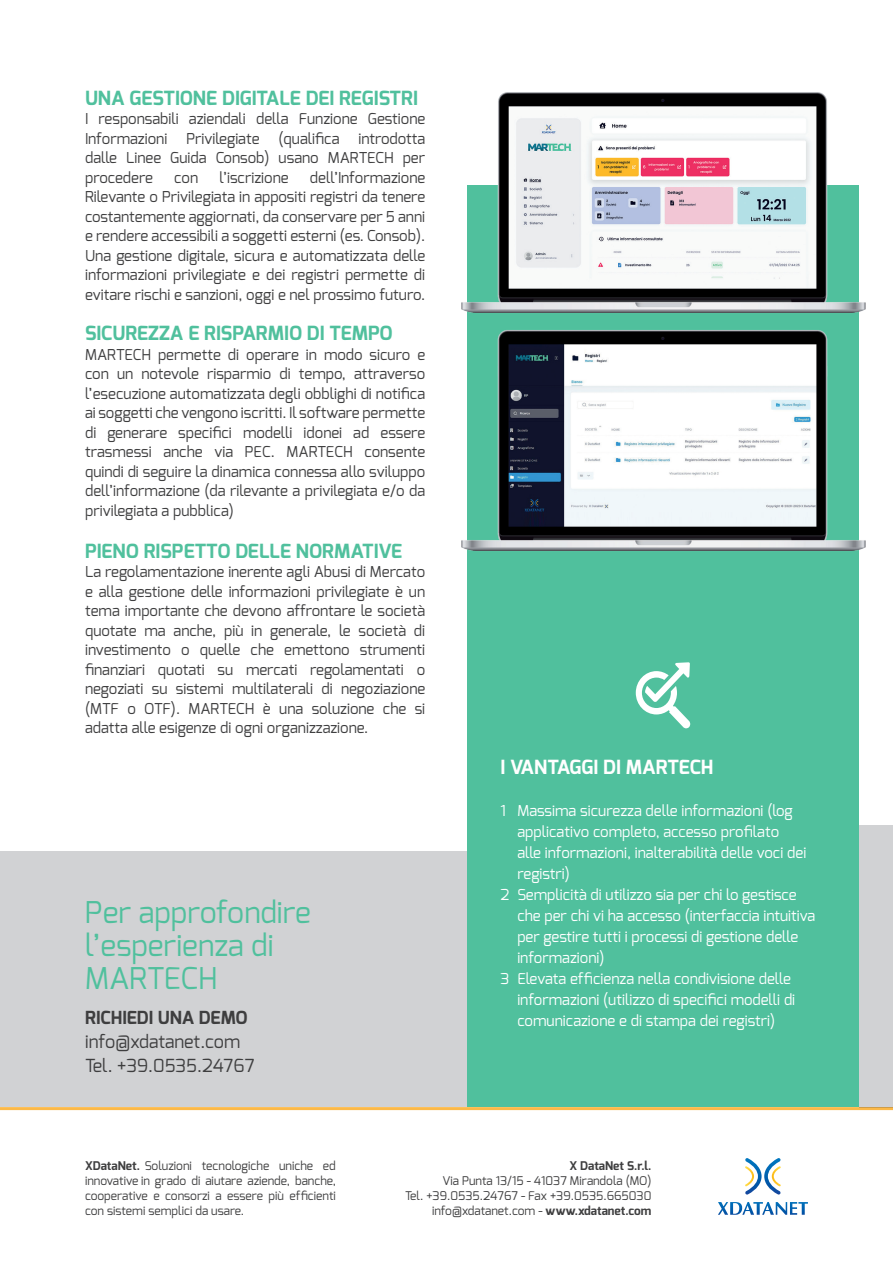
<style>
.page{position:relative;width:893px;height:1263px;background:#fff}
.page>*{position:absolute;margin:0;border:0;box-sizing:border-box;transform-origin:0 0}
.t1{font:30px/33px "Exo";color:#50c09d}
.t2{font:700 19.5px "Exo";color:#50c09d}
.t3{font:700 19.5px "Exo";color:#fff}
.t4{font:18px/24px "Exo";color:#3e3e3f}
.t5{font:700 18px "Exo";color:#3e3e3f}
.t6{font:15px/19.5px "Exo";color:#3e3e3f;text-align:justify}
.t7{font:15px "Exo";color:#fff}
.t8{font:12px/15px "Exo";color:#3e3e3f;text-align:right}
.t9{font:700 12px "Exo";color:#3e3e3f}
.s1{font-weight:700}
</style>
<div class="page">
<div style="left:0;top:851px;width:468px;height:256px;background:#d1d2d4"></div>
<div style="left:468px;top:186px;width:391px;height:921px;background:#50c09d"></div>
<svg style="left:745px;top:1158px;width:36px;height:37px"></svg>
<svg style="left:718px;top:1202px;width:90px;height:13px"></svg>
<hr style="left:0;top:1107px;width:893px;height:3px;background:#fcb948">
<img style="left:467px;top:92px;width:392px;height:204px">
<div style="left:859px;top:825px;width:34px;height:282px;background:#d1d2d4"></div>
<svg style="left:636px;top:662px;width:55px;height:67px"></svg>
<img style="left:461px;top:296px;width:405px;height:279px">
<h2 class="t2" style="left:85px;top:85px;width:334px">UNA GESTIONE DIGITALE DEI REGISTRI</h2>
<p class="t6" style="left:85px;top:109px;width:342px">I responsabili aziendali della Funzione Gestione<br>Informazioni</p>
<p class="t6" style="left:186px;top:128px;width:75px">Privilegiate</p>
<p class="t6" style="left:279px;top:128px;width:63px">(qualifica</p>
<p class="t6" style="left:85px;top:128px;width:342px;text-indent:273px">introdotta dalle Linee Guida Consob) usano MARTECH per procedere</p>
<p class="t6" style="left:85px;top:167px;width:342px;text-indent:225px">dell’Informazione Rilevante o Privilegiata in appositi registri da tenere costantemente aggiornati, da conservare per 5 anni e rendere accessibili a soggetti esterni (es. Consob).<br>Una gestione digitale, sicura e automatizzata delle informazioni privilegiate e dei registri permette di evitare rischi e sanzioni, oggi e nel prossimo futuro.</p>
<h2 class="t2" style="left:85px;top:321px;width:309px">SICUREZZA E RISPARMIO DI TEMPO</h2>
<p class="t6" style="left:85px;top:344px;width:342px">MARTECH permette di operare in modo sicuro e con un notevole risparmio di tempo, attraverso l’esecuzione automatizzata degli obblighi di notifica ai soggetti che vengono iscritti. Il software permette di generare specifici modelli idonei ad essere trasmessi anche via PEC. MARTECH consente quindi di seguire la dinamica connessa allo sviluppo dell’informazione (da rilevante a privilegiata e/o da privilegiata a pubblica)</p>
<h2 class="t2" style="left:85px;top:538px;width:319px">PIENO RISPETTO DELLE NORMATIVE</h2>
<p class="t6" style="left:85px;top:562px;width:342px">La regolamentazione inerente agli Abusi di Mercato e alla gestione delle informazioni privilegiate è un tema importante che devono affrontare le società quotate ma anche, più in generale, le società di investimento o quelle che emettono strumenti finanziari quotati su mercati regolamentati o negoziati su sistemi multilaterali di negoziazione (MTF o OTF). MARTECH è una soluzione che si adatta alle esigenze di ogni organizzazione.</p>
<p class="t6" style="left:174px;top:167px;width:25px">con</p>
<p class="t6" style="left:219px;top:167px;width:71px">l’iscrizione</p>
<h1 class="t1" style="left:85px;top:895px;width:227px">Per approfondire l’esperienza di<br>MARTECH</h1>
<p class="t5" style="left:85px;top:1006px;width:164px">RICHIEDI UNA DEMO</p>
<p class="t4" style="left:85px;top:1030px;width:171px">info@xdatanet.com<br>Tel. +39.0535.24767</p>
<h2 class="t3" style="left:500px;top:754px;width:214px">I VANTAGGI DI MARTECH</h2>
<p class="t7" style="left:500px;top:801px;width:294px">1 Massima sicurezza delle informazioni (log</p>
<p class="t7" style="left:517px;top:822px;width:263px">applicativo completo, accesso profilato</p>
<p class="t7" style="left:517px;top:843px;width:290px">alle informazioni, inalterabilità delle voci dei</p>
<p class="t7" style="left:517px;top:864px;width:54px">registri)</p>
<p class="t7" style="left:500px;top:885px;width:298px">2 Semplicità di utilizzo sia per chi lo gestisce</p>
<p class="t7" style="left:517px;top:906px;width:299px">che per chi vi ha accesso (interfaccia intuitiva</p>
<p class="t7" style="left:517px;top:927px;width:282px">per gestire tutti i processi di gestione delle</p>
<p class="t7" style="left:517px;top:948px;width:89px">informazioni)</p>
<p class="t7" style="left:500px;top:969px;width:292px">3 Elevata efficienza nella condivisione delle</p>
<p class="t7" style="left:517px;top:990px;width:279px">informazioni (utilizzo di specifici modelli di</p>
<p class="t7" style="left:517px;top:1011px;width:259px">comunicazione e di stampa dei registri)</p>
<p class="t8" style="left:85px;top:1158px;width:252px;text-align:justify"><span class="s1">XDataNet.</span> Soluzioni tecnologiche uniche ed innovative in grado di aiutare aziende, banche, cooperative e consorzi a essere più efficienti con sistemi semplici da usare.</p>
<p class="t9" style="left:569px;top:1158px;width:83px">X DataNet S.r.l.</p>
<p class="t8" style="left:405px;top:1173px;width:248px">Via Punta 13/15 - 41037 Mirandola (MO)<br>Tel. +39.0535.24767 - Fax +39.0535.665030 info@xdatanet.com - <span class="s1">www.xdatanet.com</span></p>
</div>
